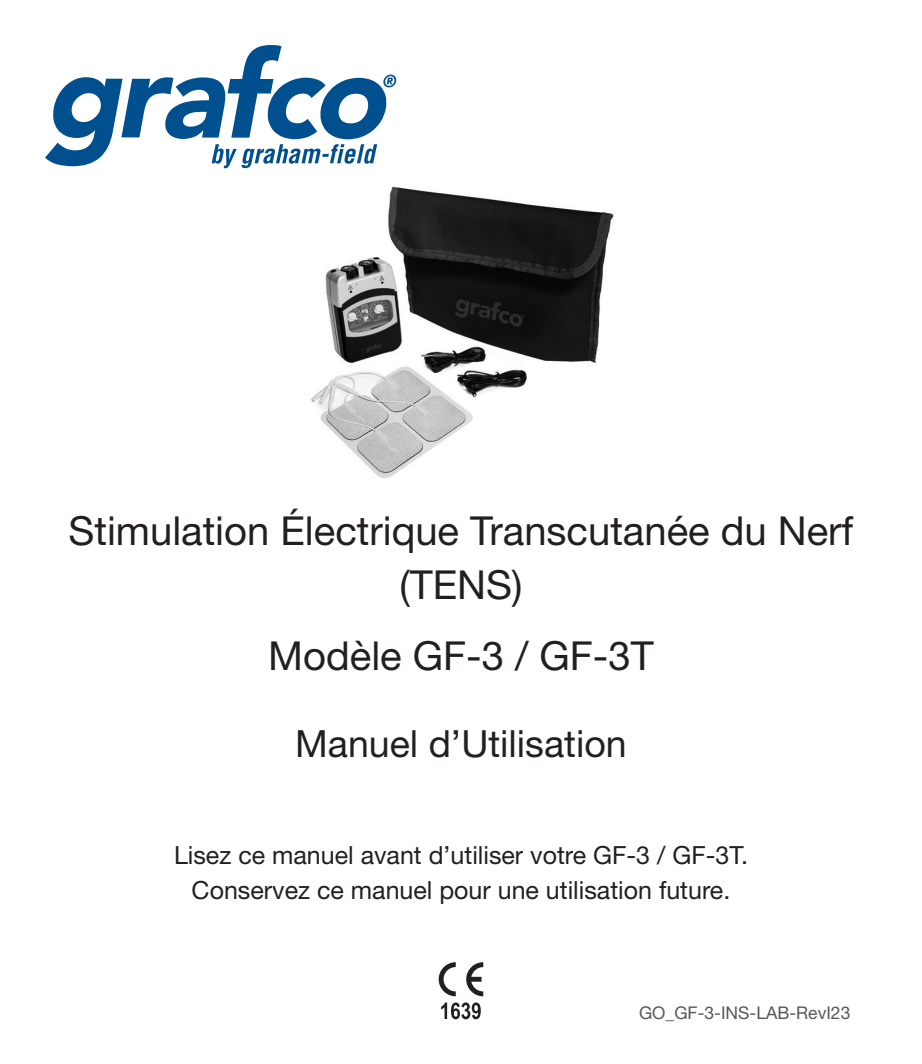
<style>
.page{position:relative;width:922px;height:1064px;background:#fff}
.page>*{position:absolute;margin:0;border:0;box-sizing:border-box;transform-origin:0 0}
.t1{font:40px/53.5px "Helvetica Neue LT Std";color:#231f20;text-align:center}
.t2{font:37.5px "Helvetica Neue LT Std";color:#231f20}
.t3{font:25px/35.5px "Helvetica Neue LT Std";color:#231f20;text-align:center}
.t4{font:17.5px "Helvetica Neue LT Std";color:#57585a}
</style>
<div class="page">
<img style="left:311px;top:186px;width:303px;height:292px">
<svg style="left:439px;top:962px;width:17px;height:34px"></svg>
<svg style="left:466px;top:962px;width:17px;height:34px"></svg>
<svg style="left:441px;top:1002px;width:40px;height:17px"></svg>
<svg style="left:45px;top:45px;width:351px;height:124px"></svg>
<h1 class="t1" style="left:69px;top:504px;width:786px">Stimulation Électrique Transcutanée du Nerf (TENS)</h1>
<h1 class="t1" style="left:268px;top:629px;width:387px">Modèle GF-3 / GF-3T</h1>
<h2 class="t2" style="left:295px;top:721px;width:333px">Manuel d’Utilisation</h2>
<p class="t3" style="left:174px;top:836px;width:575px">Lisez ce manuel avant d’utiliser votre GF-3 / GF-3T.<br>Conservez ce manuel pour une utilisation future.</p>
<p class="t4" style="left:639px;top:1002px;width:213px">GO_GF-3-INS-LAB-RevI23</p>
</div>
